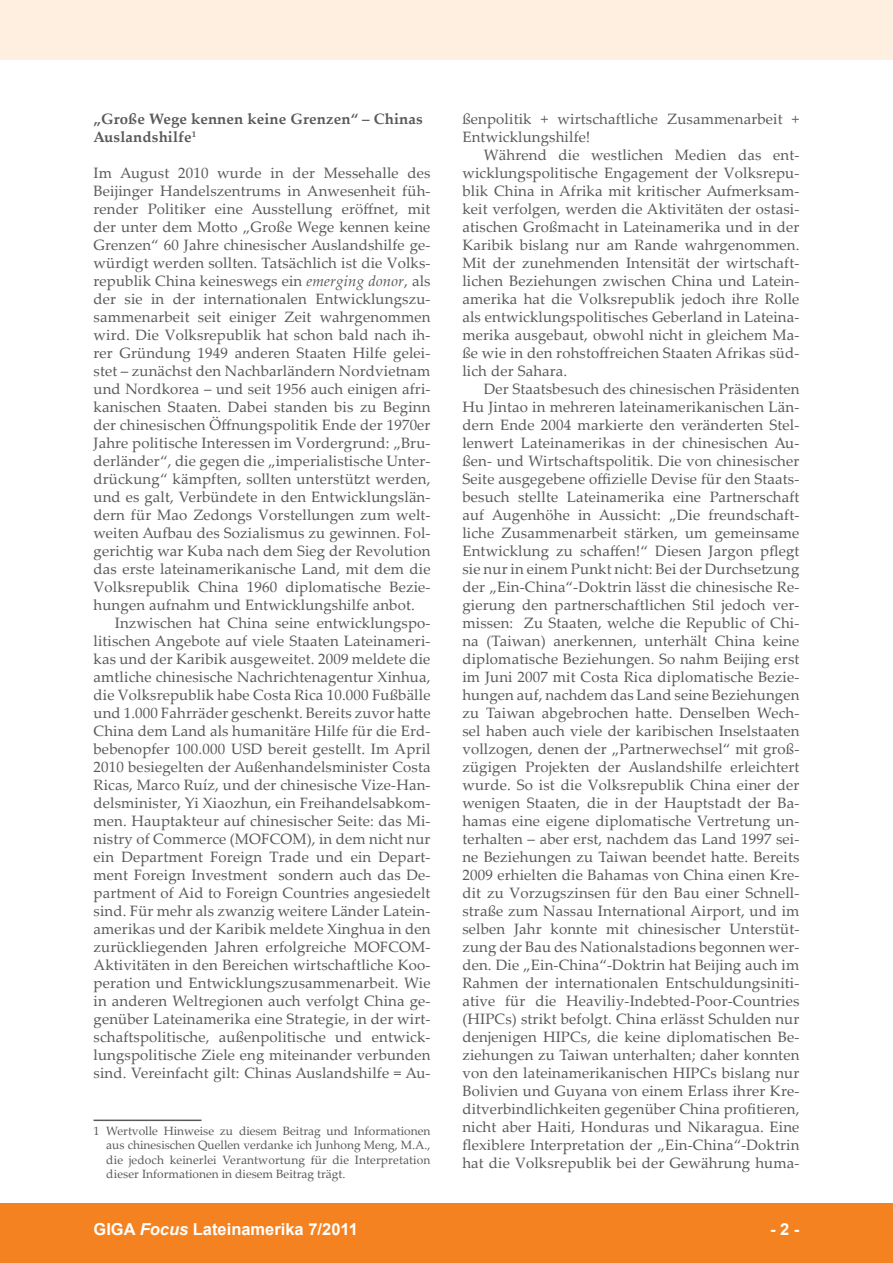
<style>
.page{position:relative;width:893px;height:1263px;background:#fff}
.page>*{position:absolute;margin:0;border:0;box-sizing:border-box;transform-origin:0 0}
.t1{font:700 16.5px "Arial";color:#fff}
.t2{font:15px/18px "Palatino Linotype";letter-spacing:.01em;color:#58595b;text-align:justify}
.t3{font:700 15px/18px "Palatino Linotype";letter-spacing:.01em;color:#58595b}
.t4{font:12px/14.4px "Palatino Linotype";color:#58595b;text-align:justify}
.s1{font-style:italic}
</style>
<div class="page">
<div style="left:0;top:1203px;width:893px;height:60px;background:#f58220"></div>
<div style="left:0;top:0;width:893px;height:60px;background:#ffefe1"></div>
<hr style="left:94px;top:1119px;width:108px;height:2px;background:#58595b">
<p class="t3" style="left:94px;top:110px;width:331px">„Große Wege kennen keine Grenzen“ – Chinas<br>Auslandshilfe<sup>1</sup></p>
<p class="t2" style="left:94px;top:164px;width:339px">Im August 2010 wurde in der Messehalle des Beijinger Handelszentrums in Anwesenheit füh&shy;render Politiker eine Ausstellung eröffnet, mit der unter dem Motto „Große Wege kennen keine Grenzen“ 60 Jahre chinesischer Auslandshilfe ge&shy;würdigt werden sollten. Tatsächlich ist die Volks&shy;republik China keineswegs ein <span class="s1">emerging donor</span>, als der sie in der internationalen Entwicklungszu&shy;sammenarbeit seit einiger Zeit wahrgenommen wird. Die Volksrepublik hat schon bald nach ih&shy;rer Gründung 1949 anderen Staaten Hilfe gelei&shy;stet – zunächst den Nachbarländern Nordvietnam und Nordkorea – und seit 1956 auch einigen afri&shy;kanischen Staaten. Dabei standen bis zu Beginn der chinesischen Öffnungspolitik Ende der 1970er Jahre politische Interessen im Vordergrund: „Bru&shy;derländer“, die gegen die „imperialistische Unter&shy;drückung“ kämpften, sollten unterstützt werden, und es galt, Verbündete in den Entwicklungslän&shy;dern für Mao Zedongs Vorstellungen zum welt&shy;weiten Aufbau des Sozialismus zu gewinnen. Fol&shy;gerichtig war Kuba nach dem Sieg der Revolution das erste lateinamerikanische Land, mit dem die Volksrepublik China 1960 diplomatische Bezie&shy;hungen aufnahm und Entwicklungshilfe anbot.</p>
<p class="t2" style="left:94px;top:614px;width:339px;text-indent:21px">Inzwischen hat China seine entwicklungspo&shy;litischen Angebote auf viele Staaten Lateinameri&shy;kas und der Karibik ausgeweitet. 2009 meldete die amtliche chinesische Nachrichtenagentur Xinhua, die Volksrepublik habe Costa Rica 10.000 Fußbälle und 1.000 Fahrräder geschenkt. Bereits zuvor hatte China dem Land als humanitäre Hilfe für die Erd&shy;bebenopfer 100.000 USD bereit gestellt. Im April 2010 besiegelten der Außenhandelsminister Costa Ricas, Marco Ruíz, und der chinesische Vize-Han&shy;delsminister, Yi Xiaozhun, ein Freihandelsabkom&shy;men. Hauptakteur auf chinesischer Seite: das Mi&shy;nistry of Commerce (MOFCOM), in dem nicht nur ein Department Foreign Trade und ein Depart&shy;ment Foreign Investment sondern auch das De&shy;partment of Aid to Foreign Countries angesiedelt sind. Für mehr als zwanzig weitere Länder Latein&shy;amerikas und der Karibik meldete Xinghua in den zurückliegenden Jahren erfolgreiche MOFCOM-Aktivitäten in den Bereichen wirtschaftliche Koo&shy;peration und Entwicklungszusammenarbeit. Wie in anderen Weltregionen auch verfolgt China ge&shy;genüber Lateinamerika eine Strategie, in der wirt&shy;schaftspolitische, außenpolitische und entwick&shy;lungspolitische Ziele eng miteinander verbunden sind. Vereinfacht gilt: Chinas Auslandshilfe = Au-</p>
<p class="t4" style="left:106px;top:1123px;width:326px;text-indent:-13px">1 Wertvolle Hinweise zu diesem Beitrag und Informationen aus chinesischen Quellen verdanke ich Junhong Meng, M.A., die jedoch keinerlei Verantwortung für die Interpretation dieser Informationen in diesem Beitrag trägt.</p>
<p class="t2" style="left:462px;top:110px;width:338px">ßenpolitik + wirtschaftliche Zusammenarbeit +<br>Entwicklungshilfe!</p>
<p class="t2" style="left:462px;top:146px;width:339px;text-indent:21px">Während die westlichen Medien das ent&shy;wicklungspolitische Engagement der Volksrepu&shy;blik China in Afrika mit kritischer Aufmerksam&shy;keit verfolgen, werden die Aktivitäten der ostasi&shy;atischen Großmacht in Lateinamerika und in der Karibik bislang nur am Rande wahrgenommen.<br>Mit der zunehmenden Intensität der wirtschaft&shy;lichen Beziehungen zwischen China und Latein&shy;amerika hat die Volksrepublik jedoch ihre Rolle als entwicklungspolitisches Geberland in Lateina&shy;merika ausgebaut, obwohl nicht in gleichem Ma&shy;ße wie in den rohstoffreichen Staaten Afrikas süd&shy;lich der Sahara.</p>
<p class="t2" style="left:462px;top:380px;width:339px;text-indent:21px">Der Staatsbesuch des chinesischen Präsidenten Hu Jintao in mehreren lateinamerikanischen Län&shy;dern Ende 2004 markierte den veränderten Stel&shy;lenwert Lateinamerikas in der chinesischen Au&shy;ßen- und Wirtschaftspolitik. Die von chinesischer Seite ausgegebene offizielle Devise für den Staats&shy;besuch stellte Lateinamerika eine Partnerschaft auf Augenhöhe in Aussicht: „Die freundschaft&shy;liche Zusammenarbeit stärken, um gemeinsame Entwicklung zu schaffen!“ Diesen Jargon pflegt sie nur in einem Punkt nicht: Bei der Durchsetzung der „Ein-China“-Doktrin lässt die chinesische Re&shy;gierung den partnerschaftlichen Stil jedoch ver&shy;missen: Zu Staaten, welche die Republic of Chi&shy;na (Taiwan) anerkennen, unterhält China keine diplomatische Beziehungen. So nahm Beijing erst im Juni 2007 mit Costa Rica diplomatische Bezie&shy;hungen auf, nachdem das Land seine Beziehungen zu Taiwan abgebrochen hatte. Denselben Wech&shy;sel haben auch viele der karibischen Inselstaaten vollzogen, denen der „Partnerwechsel“ mit groß&shy;zügigen Projekten der Auslandshilfe erleichtert wurde. So ist die Volksrepublik China einer der wenigen Staaten, die in der Hauptstadt der Ba&shy;hamas eine eigene diplomatische Vertretung un&shy;terhalten – aber erst, nachdem das Land 1997 sei&shy;ne Beziehungen zu Taiwan beendet hatte. Bereits 2009 erhielten die Bahamas von China einen Kre&shy;dit zu Vorzugszinsen für den Bau einer Schnell&shy;straße zum Nassau International Airport, und im selben Jahr konnte mit chinesischer Unterstüt&shy;zung der Bau des Nationalstadions begonnen wer&shy;den. Die „Ein-China“-Doktrin hat Beijing auch im Rahmen der internationalen Entschuldungsiniti&shy;ative für die Heaviliy-Indebted-Poor-Countries (HIPCs) strikt befolgt. China erlässt Schulden nur denjenigen HIPCs, die keine diplomatischen Be&shy;ziehungen zu Taiwan unterhalten; daher konnten von den lateinamerikanischen HIPCs bislang nur Bolivien und Guyana von einem Erlass ihrer Kre&shy;ditverbindlichkeiten gegenüber China profitieren, nicht aber Haiti, Honduras und Nikaragua. Eine flexiblere Interpretation der „Ein-China“-Doktrin hat die Volksrepublik bei der Gewährung huma-</p>
<p class="t1" style="left:94px;top:1218px;width:266px">GIGA <span class="s1">Focus</span> Lateinamerika 7/2011</p>
<p class="t1" style="left:770px;top:1218px;width:31px">- 2 -</p>
</div>
